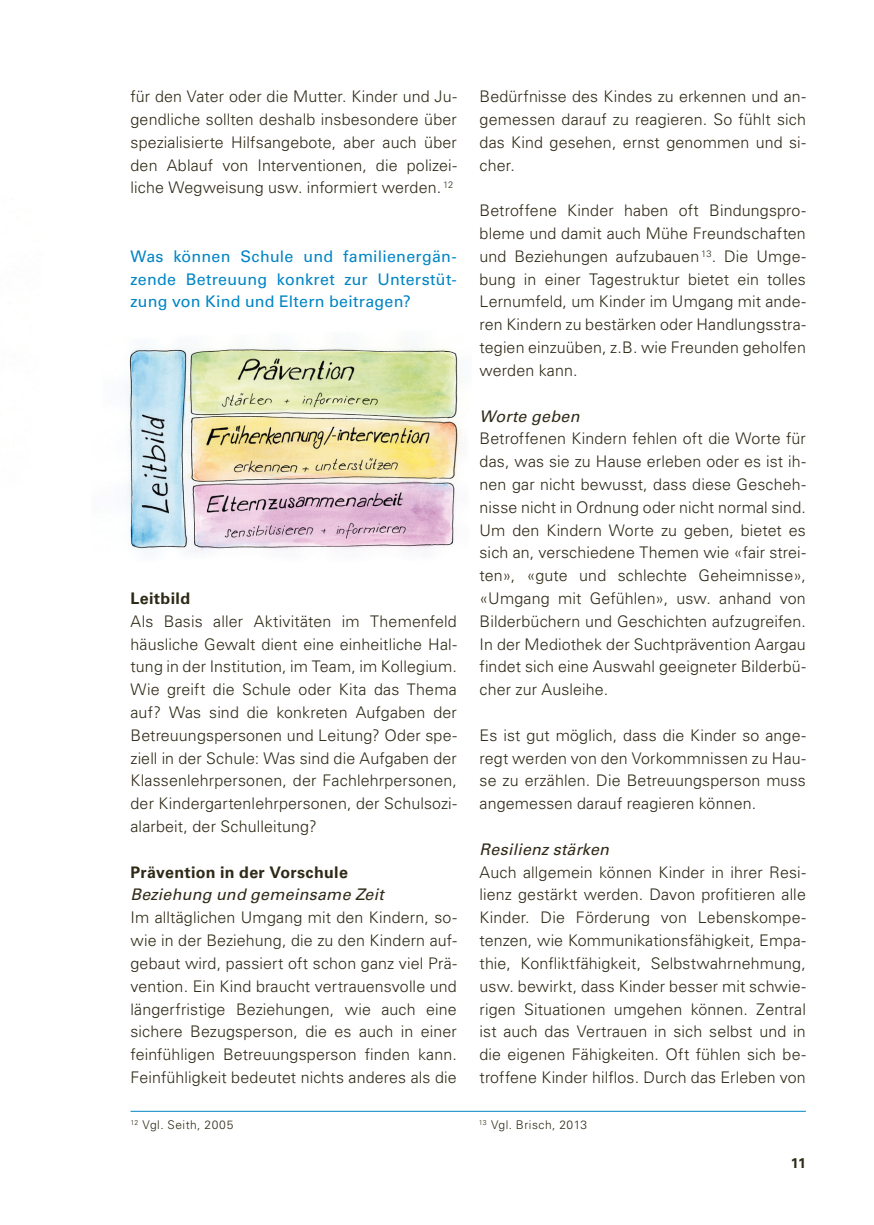
<style>
.page{position:relative;width:874px;height:1225px;background:#fff}
.page>*{position:absolute;margin:0;border:0;box-sizing:border-box;transform-origin:0 0}
.Grundtext{font:300 16px/22.8px "Univers LT Std";letter-spacing:.01em;color:#2f2a17;text-align:justify}
.Zwischentitel_Blau{font:16px/22.8px "Univers LT Std";letter-spacing:.015em;color:#0085c5;text-align:justify}
.Grundtext_Oblique{font:italic 16px "Univers LT Std";letter-spacing:.015em;color:#2f2a17}
.t1{font:700 16px "Univers LT Std";letter-spacing:.02em;color:#2f2a17}
.t2{font:700 14px "Univers LT Std";color:#2f2a17}
.t3{font:300 12px "Univers LT Std";letter-spacing:.04em;color:#2f2a17}
</style>
<div class="page">
<img style="left:126px;top:343px;width:336px;height:213px">
<hr style="left:130px;top:1111px;width:675px;height:1px;background:#0085c5">
<p class="Grundtext" style="left:130px;top:85px;width:328px">für den Vater oder die Mutter. Kinder und Ju&shy;gendliche sollten deshalb insbesondere über spezialisierte Hilfsangebote, aber auch über den Ablauf von Interventionen, die polizei&shy;liche Wegweisung usw. informiert werden. <sup>12</sup></p>
<p class="Zwischentitel_Blau" style="left:130px;top:245px;width:327px">Was können Schule und familienergän&shy;zende Betreuung konkret zur Unterstüt&shy;zung von Kind und Eltern beitragen?</p>
<p class="t1" style="left:130px;top:589px;width:61px">Leitbild</p>
<p class="Grundtext" style="left:130px;top:610px;width:328px">Als Basis aller Aktivitäten im Themenfeld häusliche Gewalt dient eine einheitliche Hal&shy;tung in der Institution, im Team, im Kollegium.<br>Wie greift die Schule oder Kita das Thema auf? Was sind die konkreten Aufgaben der Betreuungspersonen und Leitung? Oder spe&shy;ziell in der Schule: Was sind die Aufgaben der Klassenlehrpersonen, der Fachlehrpersonen, der Kindergartenlehrpersonen, der Schulsozi&shy;alarbeit, der Schulleitung?</p>
<p class="t1" style="left:130px;top:862px;width:219px">Prävention in der Vorschule</p>
<p class="Grundtext_Oblique" style="left:130px;top:885px;width:255px">Beziehung und gemeinsame Zeit</p>
<p class="Grundtext" style="left:130px;top:906px;width:327px">Im alltäglichen Umgang mit den Kindern, so&shy;wie in der Beziehung, die zu den Kindern auf&shy;gebaut wird, passiert oft schon ganz viel Prä&shy;vention. Ein Kind braucht vertrauensvolle und längerfristige Beziehungen, wie auch eine sichere Bezugsperson, die es auch in einer feinfühligen Betreuungsperson finden kann.<br>Feinfühligkeit bedeutet nichts anderes als die</p>
<p class="Grundtext" style="left:479px;top:85px;width:328px">Bedürfnisse des Kindes zu erkennen und an&shy;gemessen darauf zu reagieren. So fühlt sich das Kind gesehen, ernst genommen und si&shy;cher.</p>
<p class="Grundtext" style="left:479px;top:199px;width:328px">Betroffene Kinder haben oft Bindungspro&shy;bleme und damit auch Mühe Freundschaften und Beziehungen aufzubauen <sup>13</sup>. Die Umge&shy;bung in einer Tagestruktur bietet ein tolles Lernumfeld, um Kinder im Umgang mit ande&shy;ren Kindern zu bestärken oder Handlungsstra&shy;tegien einzuüben, z.B. wie Freunden geholfen werden kann.</p>
<p class="Grundtext_Oblique" style="left:479px;top:406px;width:101px">Worte geben</p>
<p class="Grundtext" style="left:479px;top:427px;width:328px">Betroffenen Kindern fehlen oft die Worte für das, was sie zu Hause erleben oder es ist ih&shy;nen gar nicht bewusst, dass diese Gescheh&shy;nisse nicht in Ordnung oder nicht normal sind.<br>Um den Kindern Worte zu geben, bietet es sich an, verschiedene Themen wie «fair strei&shy;ten», «gute und schlechte Geheimnisse», «Umgang mit Gefühlen», usw. anhand von Bilderbüchern und Geschichten aufzugreifen.<br>In der Mediothek der Suchtprävention Aargau findet sich eine Auswahl geeigneter Bilderbü&shy;cher zur Ausleihe.</p>
<p class="Grundtext" style="left:479px;top:724px;width:327px">Es ist gut möglich, dass die Kinder so ange&shy;regt werden von den Vorkommnissen zu Hau&shy;se zu erzählen. Die Betreuungsperson muss angemessen darauf reagieren können.</p>
<p class="Grundtext_Oblique" style="left:479px;top:839px;width:131px">Resilienz stärken</p>
<p class="Grundtext" style="left:479px;top:860px;width:328px">Auch allgemein können Kinder in ihrer Resi&shy;lienz gestärkt werden. Davon profitieren alle Kinder. Die Förderung von Lebenskompe&shy;tenzen, wie Kommunikationsfähigkeit, Empa&shy;thie, Konfliktfähigkeit, Selbstwahrnehmung, usw. bewirkt, dass Kinder besser mit schwie&shy;rigen Situationen umgehen können. Zentral ist auch das Vertrauen in sich selbst und in die eigenen Fähigkeiten. Oft fühlen sich be&shy;troffene Kinder hilflos. Durch das Erleben von</p>
<p class="t3" style="left:130px;top:1117px;width:104px"><sup>12</sup> Vgl. Seith, 2005</p>
<p class="t3" style="left:478px;top:1117px;width:110px"><sup>13</sup> Vgl. Brisch, 2013</p>
<p class="t2" style="left:790px;top:1155px;width:17px">11</p>
</div>
